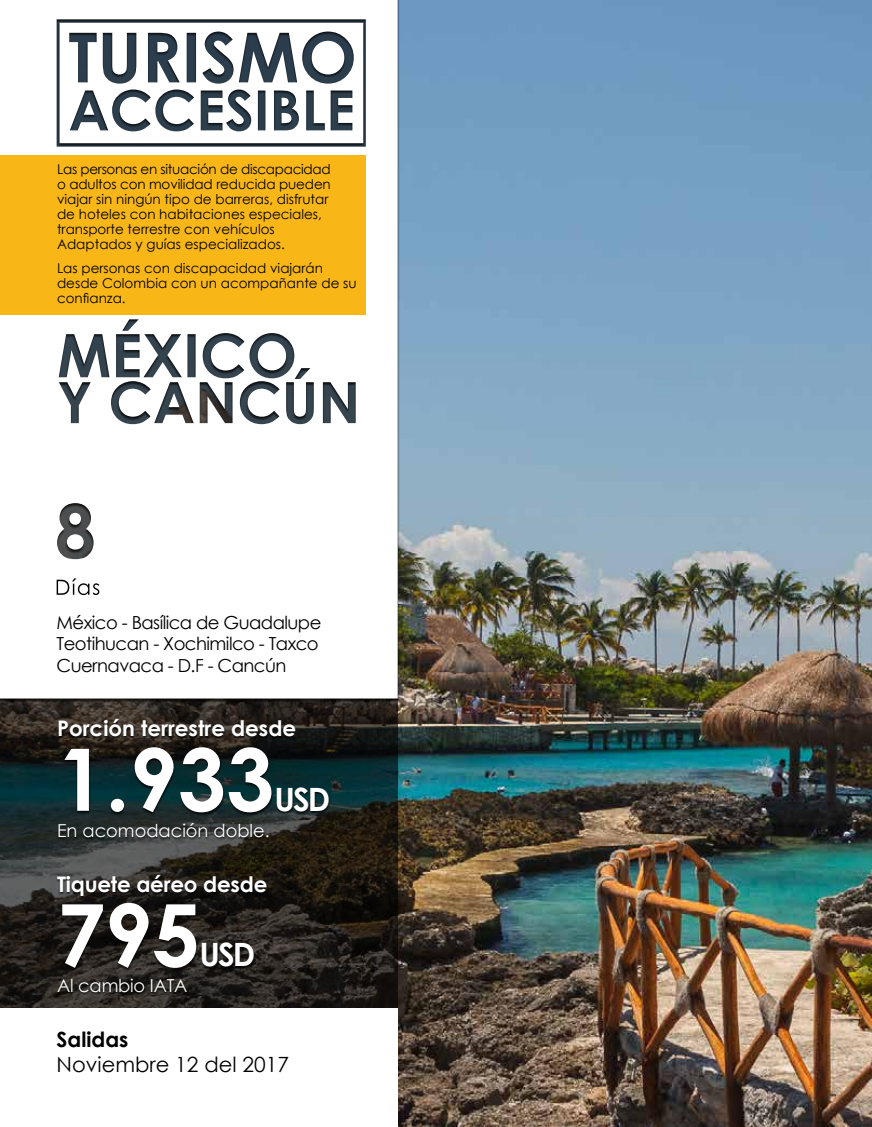
<style>
.page{position:relative;width:872px;height:1127px;background:#fff}
.page>*{position:absolute;margin:0;border:0;box-sizing:border-box;transform-origin:0 0}
.t1{font:700 86.25px "Century Gothic";letter-spacing:-.005em;color:#fff}
.t2{font:700 32.1px "Century Gothic";letter-spacing:-.06em;color:#fff}
.t3{font:700 21.45px "Century Gothic";color:#fff}
.t4{font:21px "Century Gothic";color:#000}
.t5{font:700 21px "Century Gothic";color:#000}
.t6{font:18px/21.6px "Century Gothic";letter-spacing:-.03em;color:#000}
.t7{font:17.85px "Century Gothic";color:#fff}
.t8{font:13.5px/15px "Century Gothic";color:#000}
</style>
<div class="page">
<img style="left:398px;top:0;width:474px;height:1127px">
<svg style="left:0;top:702px;width:398px;height:306px;background:#212320"></svg>
<svg style="left:56px;top:0;width:342px;height:698px"></svg>
<div style="left:55px;top:719px;width:276px;height:276px;background:#000;opacity:.75"></div>
<svg style="left:57px;top:578px;width:42px;height:17px"></svg>
<div style="left:0;top:155px;width:366px;height:160px;background:#f9b617"></div>
<p class="t8" style="left:57px;top:161px;width:275px">Las personas en situación de discapacidad o adultos con movilidad reducida pueden viajar sin ningún tipo de barreras, disfrutar de hoteles con habitaciones especiales, transporte terrestre con vehículos Adaptados y guías especializados.</p>
<p class="t8" style="left:57px;top:260px;width:301px">Las personas con discapacidad viajarán desde Colombia con un acompañante de su confianza.</p>
<h3 class="t6" style="left:57px;top:611px;width:266px">México - Basílica de Guadalupe<br>Teotihucan - Xochimilco - Taxco<br>Cuernavaca - D.F - Cancún</h3>
<h3 class="t3" style="left:57px;top:712px;width:241px">Porción terrestre desde</h3>
<h1 class="t1" style="left:57px;top:714px;width:219px">1.933</h1>
<h2 class="t2" style="left:274px;top:775px;width:57px">USD</h2>
<h3 class="t7" style="left:57px;top:818px;width:214px">En acomodación doble.</h3>
<h3 class="t3" style="left:57px;top:867px;width:212px">Tiquete aéreo desde</h3>
<h1 class="t1" style="left:57px;top:869px;width:145px">795</h1>
<h2 class="t2" style="left:199px;top:930px;width:57px">USD</h2>
<h3 class="t7" style="left:57px;top:973px;width:132px">Al cambio IATA</h3>
<h3 class="t5" style="left:57px;top:1023px;width:73px">Salidas</h3>
<h3 class="t4" style="left:57px;top:1050px;width:234px">Noviembre 12 del 2017</h3>
</div>
